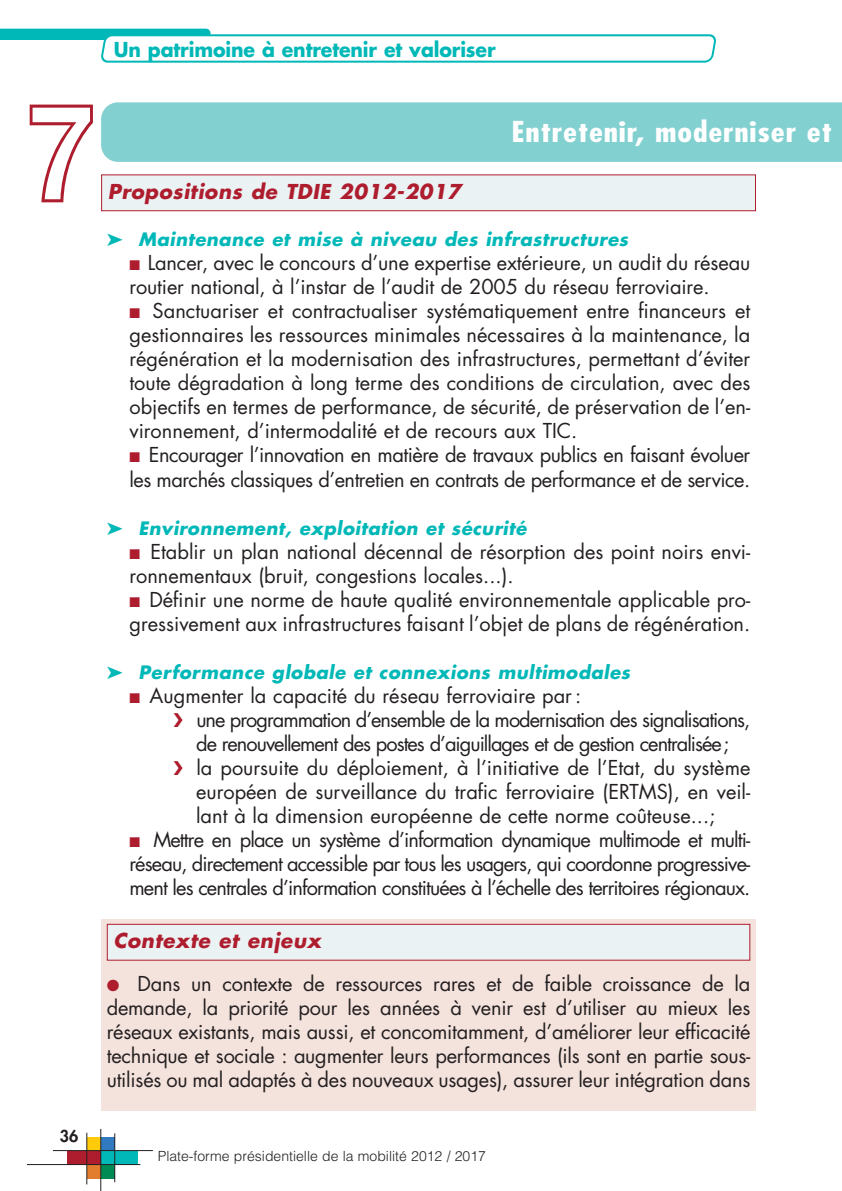
<style>
.page{position:relative;width:842px;height:1191px;background:#fff}
.page>*{position:absolute;margin:0;border:0;box-sizing:border-box;transform-origin:0 0}
.t1{font:140px "Helvetica Neue Bold Outline";color:#ae1d2e;scale:.9 1}
.t2{font:700 condensed 28px "Futura";letter-spacing:.025em;color:#fff;scale:1.2 1}
.t3{font:20px/24px "Futura";color:#231f20;text-align:justify}
.t4{font:20px/24px "Futura";letter-spacing:-.025em;color:#231f20}
.t5{font:20px "Futura";letter-spacing:-.05em;color:#231f20}
.t6{font:italic 700 20px "Futura";color:#ae1d2e}
.t7{font:700 20px "Futura";letter-spacing:-.005em;color:#00b8b7;scale:.95 1}
.t8{font:italic 700 18px "Futura";color:#00b8b7}
.t9{font:800 16px "Futura";color:#231f20}
.t10{font:300 14px "Helvetica";color:#231f20}
.s1{color:#ae1d2e}
</style>
<div class="page">
<div style="left:101px;top:1136px;width:14px;height:14px;background:#317abf"></div>
<div style="left:87px;top:1136px;width:14px;height:14px;background:#feca0a"></div>
<div style="left:101px;top:1150px;width:37px;height:14px;background:#00b8b7"></div>
<div style="left:67px;top:1150px;width:34px;height:14px;background:#ae1d2e"></div>
<div style="left:87px;top:1164px;width:14px;height:14px;background:#e17d2d"></div>
<div style="left:101px;top:1164px;width:14px;height:14px;background:#008b55"></div>
<hr style="left:53px;top:1150px;width:100px;height:1px;background:#231f20">
<hr style="left:27px;top:1164px;width:113px;height:1px;background:#231f20">
<hr style="left:100px;top:1128px;width:1px;height:63px;background:#231f20">
<hr style="left:114px;top:1133px;width:1px;height:49px;background:#231f20">
<hr style="left:86px;top:1132px;width:1px;height:52px;background:#231f20">
<svg style="left:0;top:29px;width:716px;height:34px"></svg>
<div style="left:101px;top:102px;width:740px;height:60px;background:#82d0d0"></div>
<div style="left:101px;top:912px;width:655px;height:198px;background:#f4e2dc"></div>
<div style="left:101px;top:222px;width:655px;height:696px;background:#fff"></div>
<div style="left:102px;top:175px;width:653px;height:36px;background:#ebf2f4"></div>
<div style="left:101px;top:174px;width:655px;height:37px;border:1px solid #ae1d2e"></div>
<div style="left:107px;top:924px;width:643px;height:36px;background:#ebf2f4"></div>
<div style="left:107px;top:923px;width:643px;height:37px;border:1px solid #ae1d2e"></div>
<p class="t7" style="left:114px;top:40px;width:403px">Un patrimoine à entretenir et valoriser</p>
<h1 class="t1" style="left:21px;top:102px;width:90px">7</h1>
<p class="t6" style="left:108px;top:182px;width:355px">Propositions de TDIE 2012-2017</p>
<h2 class="t2" style="left:512px;top:119px;width:268px">Entretenir, moderniser et</h2>
<p class="t8" style="left:107px;top:231px;width:526px">➤ Maintenance et mise à niveau des infrastructures</p>
<p class="t3" style="left:129px;top:253px;width:622px"><span class="s1">■</span> Lancer, avec le concours d’une expertise extérieure, un audit du réseau routier national, à l’instar de l’audit de 2005 du réseau ferroviaire.</p>
<p class="t3" style="left:129px;top:301px;width:622px"><span class="s1">■</span> Sanctuariser et contractualiser systématiquement entre financeurs et gestionnaires les ressources minimales nécessaires à la maintenance, la régénération et la modernisation des infrastructures, permettant d’éviter toute dégradation à long terme des conditions de circulation, avec des objectifs en termes de performance, de sécurité, de préservation de l’en&shy;vironnement, d’intermodalité et de recours aux TIC.</p>
<p class="t4" style="left:129px;top:445px;width:622px"><span class="s1">■</span> Encourager l’innovation en matière de travaux publics en faisant évoluer les marchés classiques d’entretien en contrats de performance et de service.</p>
<p class="t8" style="left:107px;top:519px;width:424px">➤ Environnement, exploitation et sécurité</p>
<p class="t3" style="left:129px;top:541px;width:622px"><span class="s1">■</span> Etablir un plan national décennal de résorption des point noirs envi&shy;ronnementaux (bruit, congestions locales...).</p>
<p class="t3" style="left:129px;top:589px;width:622px"><span class="s1">■</span> Définir une norme de haute qualité environnementale applicable pro&shy;gressivement aux infrastructures faisant l’objet de plans de régénération.</p>
<p class="t8" style="left:107px;top:663px;width:528px">➤ Performance globale et connexions multimodales</p>
<p class="t3" style="left:129px;top:685px;width:453px"><span class="s1">■</span> Augmenter la capacité du réseau ferroviaire par :</p>
<p class="t5" style="left:173px;top:710px;width:579px"><span class="s1">❯</span> une programmation d’ensemble de la modernisation des signalisations,</p>
<p class="t5" style="left:196px;top:734px;width:535px">de renouvellement des postes d’aiguillages et de gestion centralisée;</p>
<p class="t3" style="left:173px;top:757px;width:579px"><span class="s1">❯</span> la poursuite du déploiement, à l’initiative de l’Etat, du système</p>
<p class="t3" style="left:196px;top:781px;width:556px">européen de surveillance du trafic ferroviaire (ERTMS), en veil-</p>
<p class="t3" style="left:196px;top:805px;width:521px">lant à la dimension européenne de cette norme coûteuse...;</p>
<p class="t3" style="left:129px;top:829px;width:622px"><span class="s1">■</span> Mettre en place un système d’information dynamique multimode et multi&shy;réseau, directement accessible par tous les usagers, qui coordonne progressive&shy;ment les centrales d’information constituées à l’échelle des territoires régionaux.</p>
<p class="t6" style="left:113px;top:931px;width:212px">Contexte et enjeux</p>
<p class="t3" style="left:107px;top:973px;width:645px"><span class="s1">●</span> Dans un contexte de ressources rares et de faible croissance de la demande, la priorité pour les années à venir est d’utiliser au mieux les réseaux existants, mais aussi, et concomitamment, d’améliorer leur efficacité technique et sociale : augmenter leurs performances (ils sont en partie sous&shy;utilisés ou mal adaptés à des nouveaux usages), assurer leur intégration dans</p>
<p class="t9" style="left:60px;top:1128px;width:20px">36</p>
<p class="t10" style="left:158px;top:1150px;width:330px">Plate-forme présidentielle de la mobilité 2012 / 2017</p>
</div>
